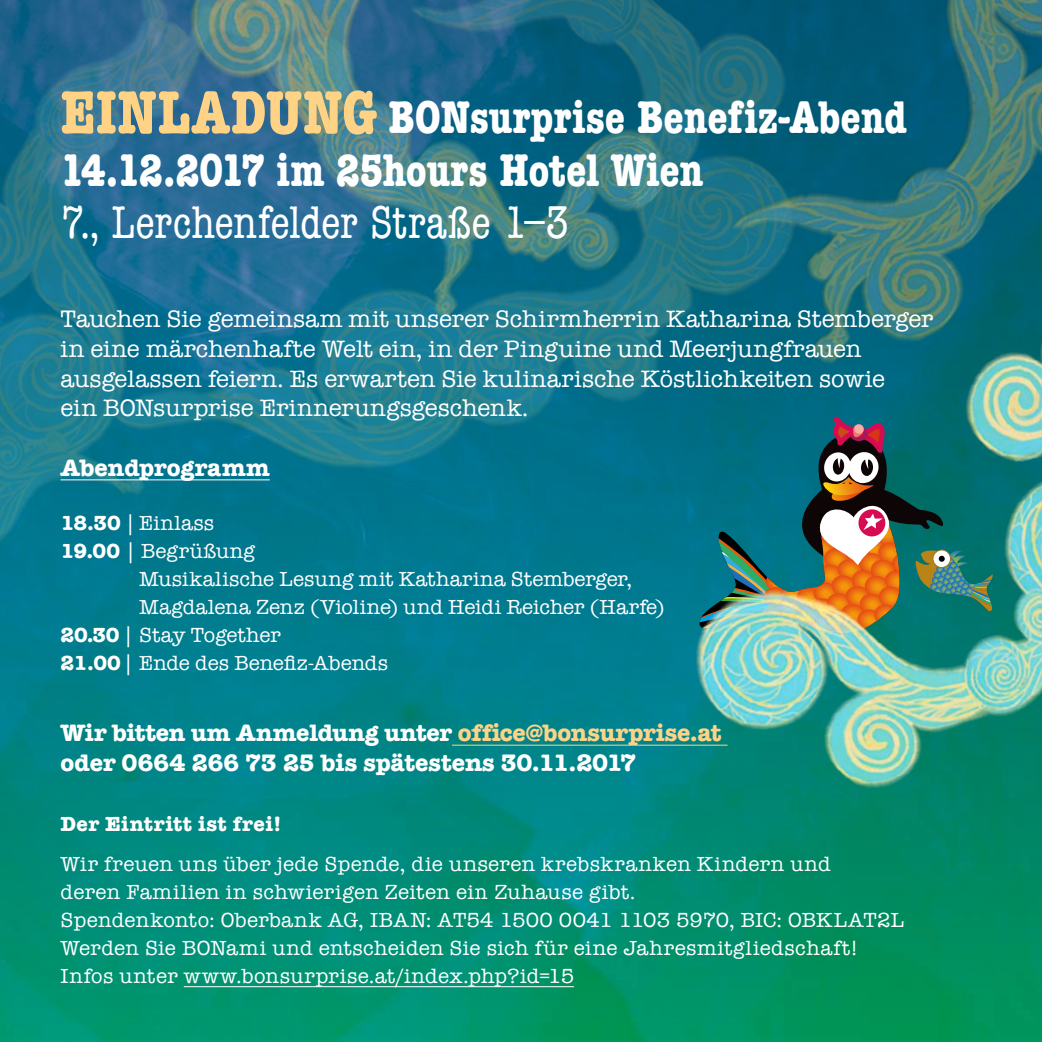
<style>
.page{position:relative;width:1042px;height:1042px;background:#fff}
.page>*{position:absolute;margin:0;border:0;box-sizing:border-box;transform-origin:0 0}
.t1{font:700 condensed 47.25px/52.5px "American Typewriter";color:#fff}
.t2{font:condensed 47.25px "American Typewriter";letter-spacing:-.01em;color:#fff}
.t3{font:24.5px/29.8px "American Typewriter";color:#fff}
.t4{font:700 24.5px/29.8px "American Typewriter";letter-spacing:-.005em;color:#fff}
.t5{font:21px/28px "American Typewriter";letter-spacing:.01em;color:#fff}
.t6{font:21px "American Typewriter";letter-spacing:-.01em;color:#fff}
.t7{font:700 21px "American Typewriter";letter-spacing:.025em;color:#fff}
.s1{font-size:63px;color:#fed386}
.s2{font-weight:700}
.s3{color:#fed386}
</style>
<div class="page">
<svg style="left:0;top:672px;width:1042px;height:370px;background:#008c77"></svg>
<img style="left:0;top:414px;width:615px;height:258px">
<img style="left:0;top:0;width:688px;height:414px">
<img style="left:688px;top:0;width:354px;height:287px">
<hr style="left:452px;top:745px;width:275px;height:1px;background:#fed386">
<hr style="left:184px;top:986px;width:390px;height:1px;background:#fff">
<img style="left:615px;top:289px;width:427px;height:605px">
<hr style="left:61px;top:479px;width:209px;height:1px;background:#fff">
<h1 class="t1" style="left:61px;top:91px;width:848px"><span class="s1">EINLADUNG</span> BONsurprise Benefiz-Abend<br>14.12.2017 im 25hours Hotel Wien</h1>
<h1 class="t2" style="left:61px;top:187px;width:509px">7., Lerchenfelder Straße 1–3</h1>
<p class="t3" style="left:61px;top:303px;width:874px">Tauchen Sie gemeinsam mit unserer Schirmherrin Katharina Stemberger in eine märchenhafte Welt ein, in der Pinguine und Meerjungfrauen ausgelassen feiern. Es erwarten Sie kulinarische Köstlichkeiten sowie<br>ein BONsurprise Erinnerungsgeschenk.</p>
<p class="t4" style="left:61px;top:451px;width:211px">Abendprogramm</p>
<p class="t5" style="left:61px;top:508px;width:155px"><span class="s2">18.30</span> | Einlass</p>
<p class="t5" style="left:61px;top:536px;width:196px"><span class="s2">19.00</span> | Begrüßung</p>
<p class="t5" style="left:139px;top:564px;width:494px">Musikalische Lesung mit Katharina Stemberger,</p>
<p class="t5" style="left:139px;top:592px;width:527px">Magdalena Zenz (Violine) und Heidi Reicher (Harfe)</p>
<p class="t5" style="left:61px;top:620px;width:222px"><span class="s2">20.30</span> | Stay Together</p>
<p class="t6" style="left:61px;top:647px;width:329px"><span class="s2">21.00</span>| Ende des Benefiz-Abends</p>
<p class="t4" style="left:61px;top:717px;width:662px">Wir bitten um Anmeldung unter <span class="s3">office@bonsurprise.at </span>oder 0664 266 73 25 bis spätestens 30.11.2017</p>
<p class="t7" style="left:61px;top:806px;width:223px">Der Eintritt ist frei!</p>
<p class="t5" style="left:61px;top:849px;width:845px">Wir freuen uns über jede Spende, die unseren krebskranken Kindern und<br>deren Familien in schwierigen Zeiten ein Zuhause gibt.<br>Spendenkonto: Oberbank AG, IBAN: AT54 1500 0041 1103 5970, BIC: OBKLAT2L Werden Sie BONami und entscheiden Sie sich für eine Jahresmitgliedschaft!<br>Infos unter www.bonsurprise.at/index.php?id=15</p>
</div>
